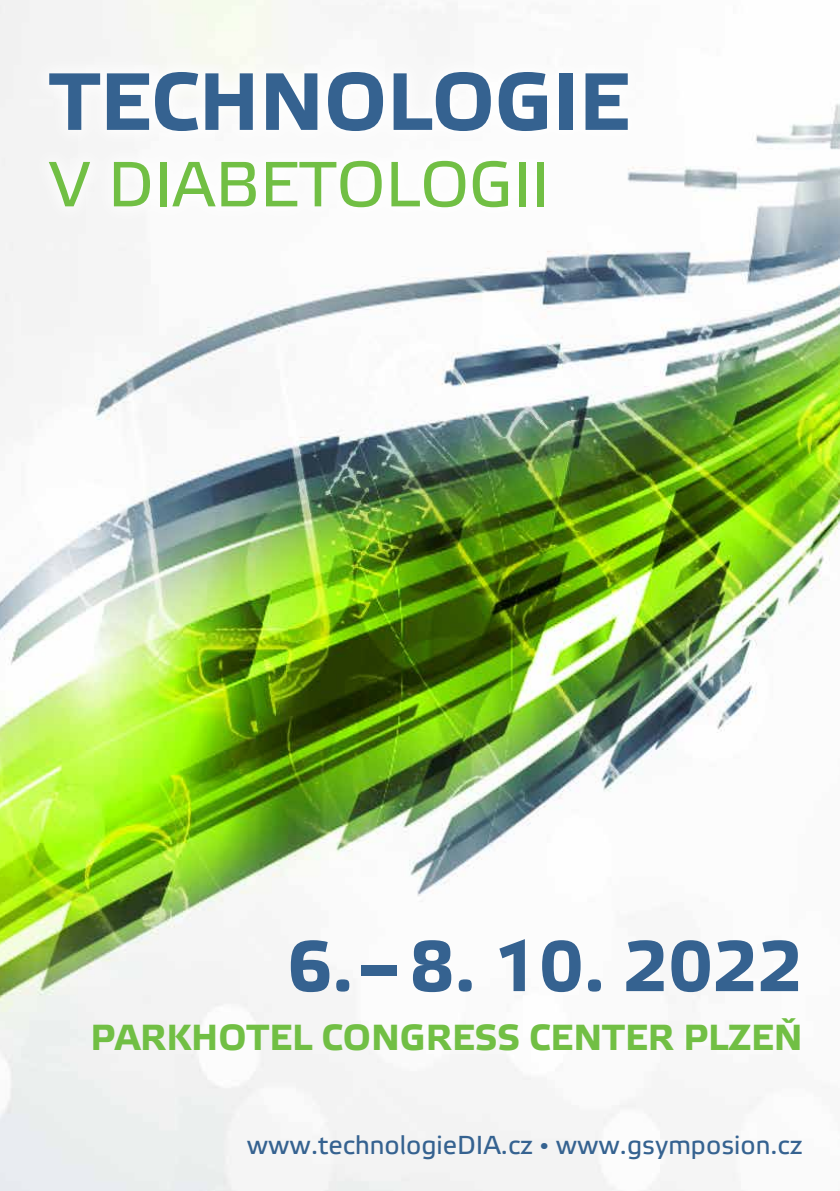
<style>
.page{position:relative;width:840px;height:1191px;background:#fff}
.page>*{position:absolute;margin:0;border:0;box-sizing:border-box;transform-origin:0 0}
.t1{font:700 81px "Etelka Text Pro";color:#356290}
.t2{font:700 71.2px "Etelka Text Pro";color:#356290}
.t3{font:63.8px "Etelka Text Pro";color:#71bf44}
.t4{font:700 36.2px "Etelka Text Pro";color:#71bf44}
.t5{font:26px "Etelka Text Pro";color:#356290}
.s1{font-family:"Corbert";font-weight:700}
</style>
<div class="page">
<img style="left:0;top:0;width:839px;height:1191px">
<div style="left:31px;top:54px;width:614px;height:171px;background:#fff"></div>
<h1 class="t1" style="left:49px;top:57px;width:581px">TECHNOLOGIE</h1>
<h3 class="t3" style="left:49px;top:150px;width:502px">V DIABETOLOGII</h3>
<h2 class="t2" style="left:287px;top:927px;width:516px">6.–8. 10. 2022</h2>
<h3 class="t4" style="left:90px;top:1017px;width:713px">PARKHOTEL CONGRESS CENTER PLZEŇ</h3>
<p class="t5" style="left:247px;top:1130px;width:557px">www.technologieDIA.cz <span class="s1">•</span> www.gsymposion.cz</p>
</div>
